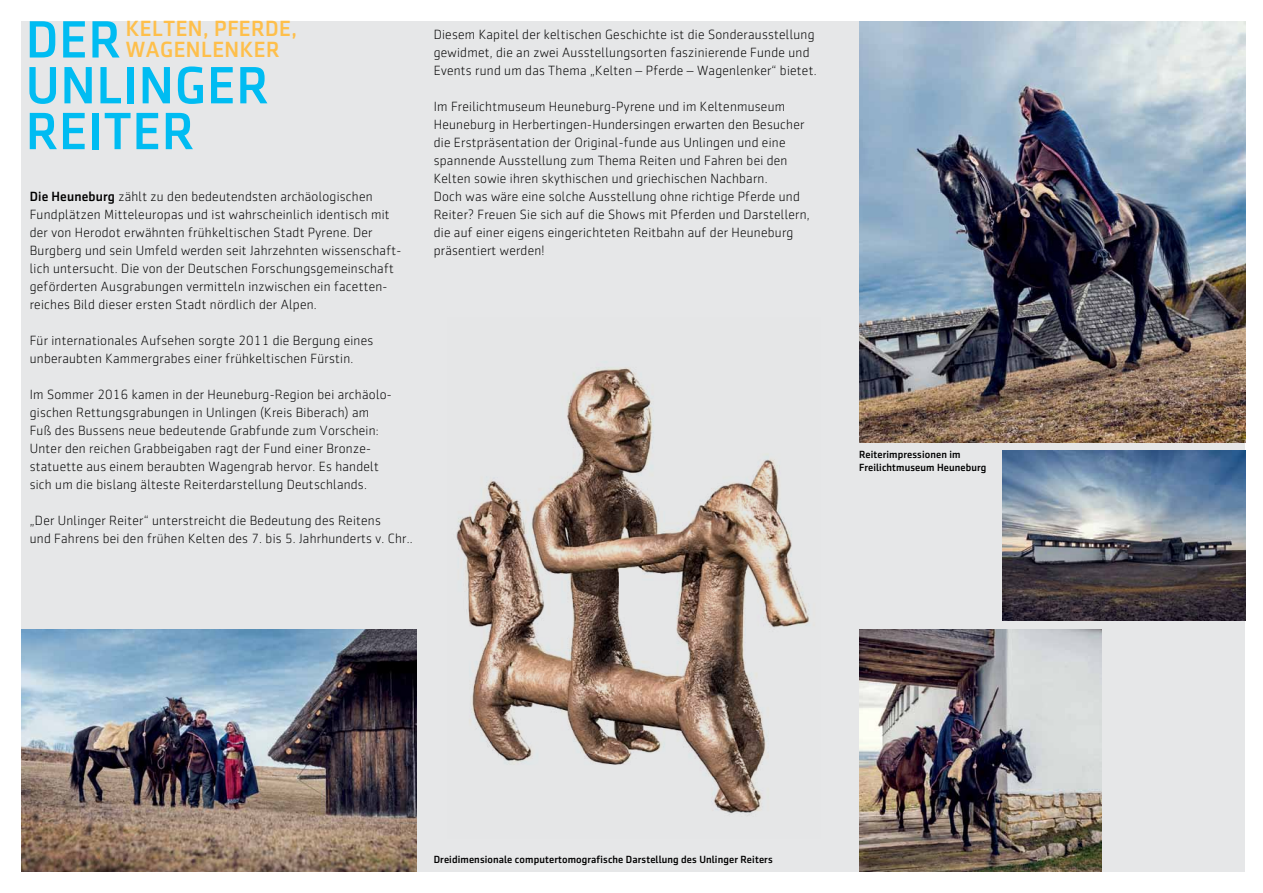
<style>
.page{position:relative;width:1263px;height:893px;background:#fff}
.page>*{position:absolute;margin:0;border:0;box-sizing:border-box;transform-origin:0 0}
.t1{font:500 53.1px/45.9px "Sentico Sans DT";letter-spacing:.02em;color:#00bcf2}
.t2{font:500 22.2px/21px "Sentico Sans DT";letter-spacing:.02em;color:#febf4b}
.t3{font:300 13.5px/18px "Sentico Sans DT";letter-spacing:.02em;color:#000}
.t4{font:500 10.5px/12.6px "Sentico Sans DT";letter-spacing:.01em;color:#000}
.s1{font-weight:500}
</style>
<div class="page">
<div style="left:21px;top:21px;width:1224px;height:851px;background:#e6e7e8"></div>
<img style="left:21px;top:629px;width:396px;height:243px">
<img style="left:456px;top:367px;width:354px;height:449px">
<img style="left:859px;top:629px;width:242px;height:243px">
<img style="left:859px;top:21px;width:386px;height:421px">
<img style="left:1003px;top:451px;width:242px;height:170px">
<h1 class="t1" style="left:26px;top:16px;width:96px">DER<br>UNLING</h1>
<h2 class="t2" style="left:126px;top:18px;width:173px">KELTEN, PFERDE,<br>WAGENLENKER</h2>
<h1 class="t1" style="left:207px;top:62px;width:63px">ER</h1>
<h1 class="t1" style="left:26px;top:108px;width:170px">REITER</h1>
<p class="t3" style="left:30px;top:188px;width:373px"><span class="s1">Die Heuneburg</span> zählt zu den bedeutendsten archäologischen Fundplätzen Mitteleuropas und ist wahrscheinlich identisch mit der von Herodot erwähnten frühkeltischen Stadt Pyrene. Der Burgberg und sein Umfeld werden seit Jahrzehnten wissenschaft&shy;lich untersucht. Die von der Deutschen Forschungsgemeinschaft geförderten Ausgrabungen vermitteln inzwischen ein facetten&shy;reiches Bild dieser ersten Stadt nördlich der Alpen.</p>
<p class="t3" style="left:30px;top:332px;width:345px">Für internationales Aufsehen sorgte 2011 die Bergung eines unberaubten Kammergrabes einer frühkeltischen Fürstin.</p>
<p class="t3" style="left:30px;top:386px;width:364px">Im Sommer 2016 kamen in der Heuneburg-Region bei archäolo&shy;gischen Rettungsgrabungen in Unlingen (Kreis Biberach) am Fuß des Bussens neue bedeutende Grabfunde zum Vorschein:<br>Unter den reichen Grabbeigaben ragt der Fund einer Bronze&shy;statuette aus einem beraubten Wagengrab hervor. Es handelt sich um die bislang älteste Reiterdarstellung Deutschlands.</p>
<p class="t3" style="left:30px;top:512px;width:385px">„Der Unlinger Reiter“ unterstreicht die Bedeutung des Reitens<br>und Fahrens bei den frühen Kelten des 7. bis 5. Jahrhunderts v. Chr..</p>
<p class="t3" style="left:434px;top:26px;width:384px">Diesem Kapitel der keltischen Geschichte ist die Sonderausstellung gewidmet, die an zwei Ausstellungsorten faszinierende Funde und<br>Events rund um das Thema „Kelten – Pferde – Wagenlenker“ bietet.</p>
<p class="t3" style="left:434px;top:98px;width:377px">Im Freilichtmuseum Heuneburg-Pyrene und im Keltenmuseum Heuneburg in Herbertingen-Hundersingen erwarten den Besucher die Erstpräsentation der Original-funde aus Unlingen und eine spannende Ausstellung zum Thema Reiten und Fahren bei den Kelten sowie ihren skythischen und griechischen Nachbarn.<br>Doch was wäre eine solche Ausstellung ohne richtige Pferde und Reiter? Freuen Sie sich auf die Shows mit Pferden und Darstellern, die auf einer eigens eingerichteten Reitbahn auf der Heuneburg präsentiert werden!</p>
<p class="t4" style="left:859px;top:448px;width:129px">Reiterimpressionen im<br>Freilichtmuseum Heuneburg</p>
<p class="t4" style="left:434px;top:853px;width:340px">Dreidimensionale computertomografische Darstellung des Unlinger Reiters</p>
</div>
